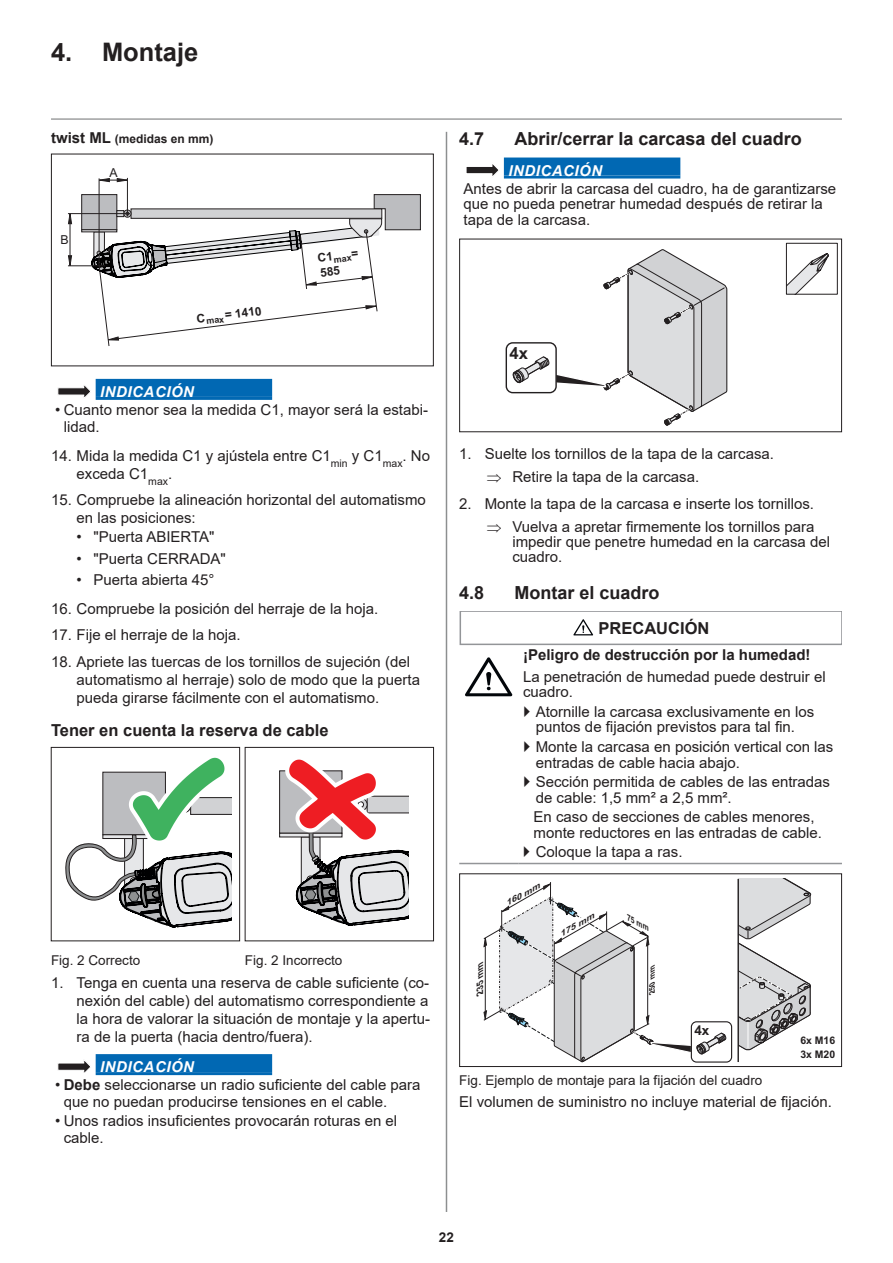
<style>
.page{position:relative;width:893px;height:1263px;background:#fff}
.page>*{position:absolute;margin:0;border:0;box-sizing:border-box;transform-origin:0 0}
.t1{font:700 25.5px "Arial";color:#231f20}
.t2{font:700 18px "Arial";color:#231f20}
.t3{font:700 16.65px "Arial";color:#231f20}
.t4{font:700 16.5px "Arial";color:#231f20}
.t5{font:15px/18px "Arial";color:#231f20}
.t6{font:700 15px "Arial";color:#231f20}
.t7{font:italic 700 15px "Arial";letter-spacing:.035em;color:#fff}
.t8{font:13.5px "Arial";color:#231f20}
.t9{font:700 13.5px "Arial";color:#231f20}
.t10{font:12.3px "Arial";color:#231f20}
.t11{font:700 12px "Arial";color:#231f20}
.t12{font:700 10.5px/13.6px "Arial";color:#231f20}
.t13{font:italic 700 9px "Arial";color:#231f20}
.t14{font:italic 700 7.8px "Arial";color:#231f20;scale:1.31 1}
.t15{font:italic 700 7.8px "Arial";color:#231f20}
.s1{font-size:15px}
.s2{font-weight:700}
</style>
<div class="page">
<hr style="left:51px;top:118px;width:791px;height:2px;background:#8d8f90">
<hr style="left:446px;top:132px;width:1px;height:1080px;background:#8d8f90">
<div style="left:81px;top:194px;width:36px;height:36px;background:#bcbdc0;border:1px solid #231f20"></div>
<div style="left:81px;top:229px;width:36px;height:3px;background:#e6e7e9;border:1px solid #231f20"></div>
<hr style="left:68px;top:213px;width:62px;height:1px;background:#231f20">
<hr style="left:68px;top:266px;width:37px;height:1px;background:#231f20">
<svg style="left:68px;top:213px;width:4px;height:11px"></svg>
<svg style="left:68px;top:255px;width:4px;height:11px"></svg>
<hr style="left:70px;top:220px;width:1px;height:40px;background:#231f20">
<svg style="left:57px;top:385px;width:33px;height:13px"></svg>
<div style="left:96px;top:379px;width:176px;height:18px;background:#0168b3"></div>
<hr style="left:96px;top:397px;width:176px;height:3px;background:#0168b3">
<svg style="left:65px;top:757px;width:167px;height:171px"></svg>
<div style="left:51px;top:747px;width:189px;height:194px;border:1px solid #231f20"></div>
<div style="left:279px;top:833px;width:63px;height:4px;background:#312d2e;border:1px solid #231f20"></div>
<svg style="left:280px;top:759px;width:128px;height:167px"></svg>
<div style="left:245px;top:747px;width:189px;height:194px;border:1px solid #231f20"></div>
<svg style="left:57px;top:1060px;width:33px;height:13px"></svg>
<div style="left:96px;top:1054px;width:176px;height:18px;background:#0168b3"></div>
<hr style="left:96px;top:1072px;width:176px;height:3px;background:#0168b3">
<svg style="left:466px;top:164px;width:33px;height:12px"></svg>
<div style="left:504px;top:158px;width:176px;height:18px;background:#0168b3"></div>
<hr style="left:504px;top:176px;width:176px;height:3px;background:#0168b3">
<svg style="left:512px;top:250px;width:216px;height:176px"></svg>
<div style="left:506px;top:342px;width:51px;height:51px;border:1px solid #231f20;border-radius:6px"></div>
<svg style="left:788px;top:253px;width:41px;height:40px"></svg>
<div style="left:786px;top:243px;width:52px;height:52px;border:1px solid #231f20"></div>
<div style="left:459px;top:239px;width:383px;height:193px;border:1px solid #231f20"></div>
<hr style="left:459px;top:863px;width:60px;height:1px;background:#939598">
<hr style="left:519px;top:863px;width:323px;height:1px;background:#939598">
<div style="left:460px;top:611px;width:382px;height:34px;border:2px solid #939598"></div>
<div style="left:691px;top:1021px;width:41px;height:41px;border:1px solid #231f20;border-radius:5px"></div>
<svg style="left:483px;top:882px;width:243px;height:181px"></svg>
<hr style="left:737px;top:879px;width:2px;height:183px;background:#231f20">
<svg style="left:738px;top:879px;width:74px;height:172px"></svg>
<div style="left:459px;top:873px;width:383px;height:194px;border:1px solid #231f20"></div>
<svg style="left:573px;top:634px;width:21px;height:2px"></svg>
<svg style="left:573px;top:619px;width:20px;height:16px"></svg>
<svg style="left:465px;top:657px;width:47px;height:39px"></svg>
<svg style="left:92px;top:154px;width:329px;height:212px"></svg>
<h1 class="t1" style="left:51px;top:34px;width:149px">4. Montaje</h1>
<p class="t11" style="left:51px;top:130px;width:164px"><span class="s1">twist ML</span> (medidas en mm)</p>
<p class="t10" style="left:61px;top:231px;width:10px">B</p>
<p class="t10" style="left:109px;top:164px;width:10px">A</p>
<p class="t11" style="left:224px;top:307px;width:38px;rotate:-7deg">= 1410</p>
<p class="t7" style="left:100px;top:382px;width:95px">INDICACIÓN</p>
<p class="t5" style="left:64px;top:401px;width:366px;line-height:16.5px;text-indent:-9px">• Cuanto menor sea la medida C1, mayor será la estabi&shy;lidad.</p>
<p class="t5" style="left:77px;top:446px;width:355px;text-indent:-26px">14. Mida la medida C1 y ajústela entre C1<sub>min</sub> y C1<sub>max</sub>. No exceda C1<sub>max</sub>.</p>
<p class="t5" style="left:77px;top:491px;width:351px;text-indent:-26px">15. Compruebe la alineación horizontal del automatismo en las posiciones:</p>
<p class="t5" style="left:77px;top:528px;width:139px">• "Puerta ABIERTA"</p>
<p class="t5" style="left:77px;top:549px;width:151px">• "Puerta CERRADA"</p>
<p class="t5" style="left:77px;top:571px;width:140px">• Puerta abierta 45°</p>
<p class="t5" style="left:51px;top:599px;width:329px">16. Compruebe la posición del herraje de la hoja.</p>
<p class="t5" style="left:51px;top:626px;width:191px">17. Fije el herraje de la hoja.</p>
<p class="t5" style="left:77px;top:652px;width:345px;text-indent:-26px">18. Apriete las tuercas de los tornillos de sujeción (del automatismo al herraje) solo de modo que la puerta pueda girarse fácilmente con el automatismo.</p>
<p class="t4" style="left:51px;top:719px;width:279px">Tener en cuenta la reserva de cable</p>
<p class="t8" style="left:51px;top:951px;width:91px">Fig. 2 Correcto</p>
<p class="t8" style="left:245px;top:951px;width:99px">Fig. 2 Incorrecto</p>
<p class="t5" style="left:77px;top:973px;width:355px;text-align:justify;text-indent:-26px">1. Tenga en cuenta una reserva de cable suficiente (co&shy;nexión del cable) del automatismo correspondiente a la hora de valorar la situación de montaje y la apertu&shy;ra de la puerta (hacia dentro/fuera).</p>
<p class="t7" style="left:100px;top:1057px;width:95px">INDICACIÓN</p>
<p class="t5" style="left:64px;top:1077px;width:358px;line-height:16.5px;text-indent:-9px">• <span class="s2">Debe</span> seleccionarse un radio suficiente del cable para que no puedan producirse tensiones en el cable.</p>
<p class="t5" style="left:64px;top:1113px;width:335px;line-height:16.5px;text-indent:-9px">• Unos radios insuficientes provocarán roturas en el cable.</p>
<p class="t2" style="left:459px;top:126px;width:27px">4.7</p>
<p class="t2" style="left:514px;top:126px;width:289px">Abrir/cerrar la carcasa del cuadro</p>
<p class="t7" style="left:508px;top:160px;width:95px">INDICACIÓN</p>
<p class="t5" style="left:463px;top:180px;width:374px;line-height:15.8px">Antes de abrir la carcasa del cuadro, ha de garantizarse que no pueda penetrar humedad después de retirar la tapa de la carcasa.</p>
<p class="t3" style="left:509px;top:342px;width:20px">4x</p>
<p class="t5" style="left:487px;top:441px;width:289px;line-height:23.5px;text-indent:-28px">1. Suelte los tornillos de la tapa de la carcasa. ⇒ Retire la tapa de la carcasa.</p>
<p class="t5" style="left:459px;top:491px;width:357px;line-height:23.5px;text-align:right">2. Monte la tapa de la carcasa e inserte los tornillos. ⇒ Vuelva a apretar firmemente los tornillos para</p>
<p class="t5" style="left:512px;top:534px;width:319px;line-height:15px">impedir que penetre humedad en la carcasa del cuadro.</p>
<p class="t2" style="left:459px;top:580px;width:27px">4.8</p>
<p class="t2" style="left:514px;top:580px;width:147px">Montar el cuadro</p>
<p class="t4" style="left:598px;top:616px;width:112px">PRECAUCIÓN</p>
<p class="t6" style="left:523px;top:644px;width:289px">¡Peligro de destrucción por la humedad!</p>
<p class="t5" style="left:523px;top:668px;width:304px;line-height:15.8px">La penetración de humedad puede destruir el cuadro.</p>
<p class="t5" style="left:536px;top:703px;width:280px;line-height:15.8px">Atornille la carcasa exclusivamente en los puntos de fijación previstos para tal fin.</p>
<p class="t5" style="left:536px;top:739px;width:299px;line-height:15.8px">Monte la carcasa en posición vertical con las entradas de cable hacia abajo.</p>
<p class="t5" style="left:536px;top:774px;width:296px;line-height:15.8px">Sección permitida de cables de las entradas de cable: 1,5 mm² a 2,5 mm².</p>
<p class="t5" style="left:534px;top:809px;width:290px;line-height:15.8px">En caso de secciones de cables menores, monte reductores en las entradas de cable.</p>
<p class="t5" style="left:536px;top:843px;width:148px">Coloque la tapa a ras.</p>
<p class="t13" style="left:474px;top:994px;width:43px;rotate:-90deg">235mm</p>
<p class="t14" style="left:503px;top:899px;width:31px;rotate:-29deg">160 mm</p>
<p class="t14" style="left:557px;top:929px;width:31px;rotate:-29deg">175 mm</p>
<p class="t15" style="left:631px;top:912px;width:26px;rotate:29deg">75 mm</p>
<p class="t15" style="left:646px;top:993px;width:37px;rotate:-90deg">250mm</p>
<p class="t9" style="left:694px;top:1021px;width:16px">4x</p>
<p class="t12" style="left:800px;top:1033px;width:36px">6x M16<br>3x M20</p>
<p class="t8" style="left:459px;top:1070px;width:305px">Fig. Ejemplo de montaje para la fijación del cuadro</p>
<p class="t5" style="left:459px;top:1092px;width:374px">El volumen de suministro no incluye material de fijación.</p>
<p class="t9" style="left:439px;top:1228px;width:17px">22</p>
</div>
